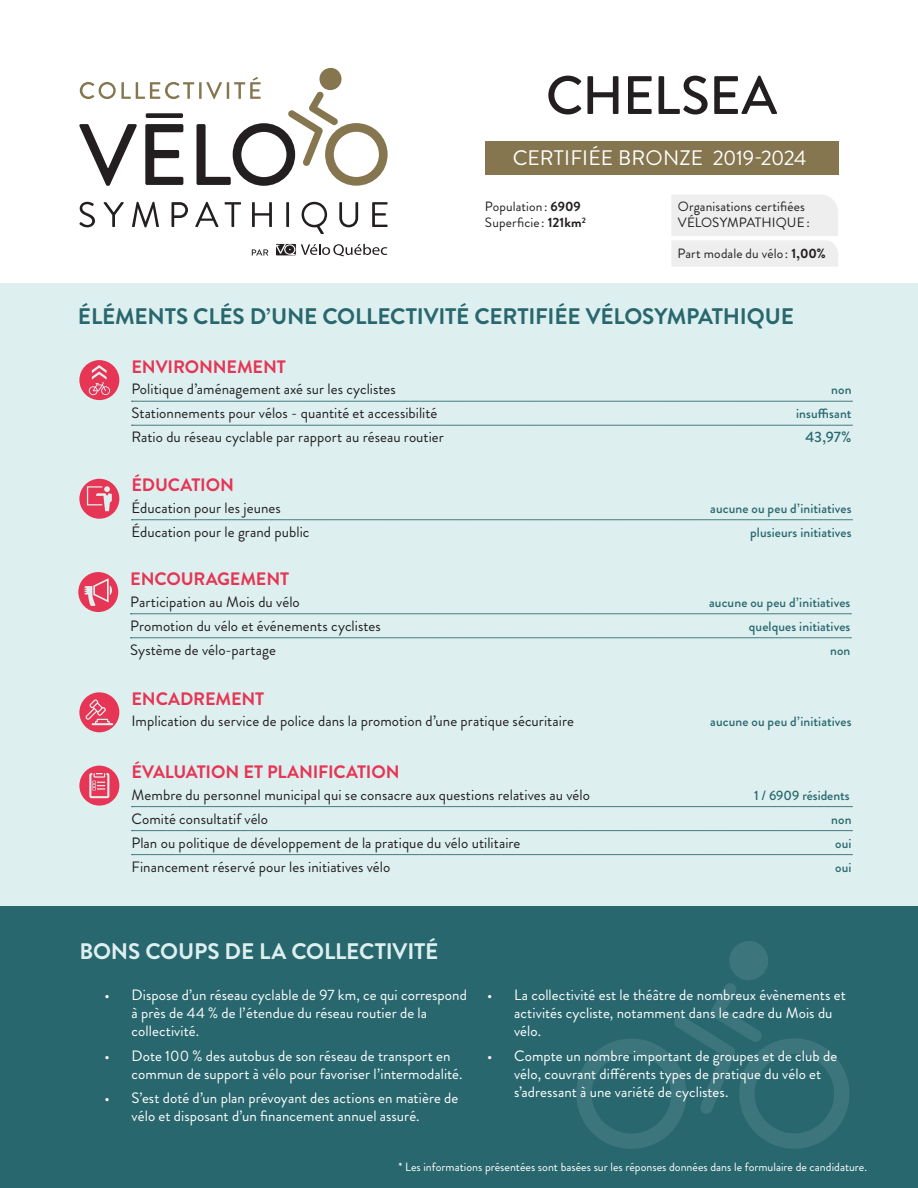
<style>
.page{position:relative;width:918px;height:1188px;background:#fff}
.page>*{position:absolute;margin:0;border:0;box-sizing:border-box;transform-origin:0 0}
.t1{font:500 54px "Brandon Grotesque";letter-spacing:-.015em;color:#231f20}
.t2{font:700 22.5px "Brandon Grotesque";letter-spacing:-.01em;color:#29676f}
.t3{font:700 22.5px "Brandon Grotesque";letter-spacing:-.005em;color:#ddf0ef}
.t4{font:21px "Brandon Grotesque";color:#fff}
.t5{font:700 18px "Brandon Grotesque";letter-spacing:-.005em;color:#e63555}
.t6{font:15px "Brandon Grotesque";letter-spacing:.005em;color:#231f20}
.t7{font:15px/18px "Brandon Grotesque";letter-spacing:.005em;color:#fff}
.t8{font:500 15px "Brandon Grotesque";color:#29676f}
.t9{font:500 13.5px "Brandon Grotesque";letter-spacing:.005em;color:#29676f}
.t10{font:13.5px/16.2px "Brandon Grotesque";letter-spacing:.01em;color:#231f20}
.t11{font:12px "Brandon Grotesque";color:#fff}
.s1{font-weight:700}
</style>
<div class="page">
<div style="left:0;top:905px;width:918px;height:283px;background:#29676f"></div>
<div style="left:671px;top:195px;width:167px;height:72px;background:#eeeeef"></div>
<div style="left:485px;top:141px;width:354px;height:34px;background:#85764f"></div>
<svg style="left:576px;top:941px;width:273px;height:208px"></svg>
<div style="left:0;top:283px;width:918px;height:622px;background:#ddf0ef"></div>
<div style="left:79px;top:360px;width:40px;height:40px;background:#e63555;border-radius:50%"></div>
<svg style="left:89px;top:365px;width:21px;height:30px"></svg>
<svg style="left:132px;top:401px;width:720px;height:1px"></svg>
<svg style="left:132px;top:425px;width:720px;height:1px"></svg>
<div style="left:79px;top:766px;width:40px;height:40px;background:#e63555;border-radius:50%"></div>
<svg style="left:89px;top:773px;width:20px;height:25px"></svg>
<svg style="left:132px;top:806px;width:720px;height:1px"></svg>
<svg style="left:132px;top:830px;width:720px;height:1px"></svg>
<svg style="left:132px;top:854px;width:720px;height:1px"></svg>
<div style="left:79px;top:479px;width:40px;height:40px;background:#e63555;border-radius:50%"></div>
<svg style="left:87px;top:486px;width:25px;height:25px"></svg>
<svg style="left:132px;top:520px;width:720px;height:1px"></svg>
<div style="left:79px;top:692px;width:40px;height:40px;background:#e63555;border-radius:50%"></div>
<svg style="left:85px;top:699px;width:28px;height:26px"></svg>
<div style="left:78px;top:572px;width:40px;height:40px;background:#e63555;border-radius:50%"></div>
<svg style="left:85px;top:578px;width:27px;height:28px"></svg>
<svg style="left:130px;top:614px;width:721px;height:1px"></svg>
<svg style="left:130px;top:638px;width:721px;height:1px"></svg>
<svg style="left:79px;top:202px;width:16px;height:25px"></svg>
<svg style="left:103px;top:202px;width:21px;height:25px"></svg>
<svg style="left:132px;top:202px;width:27px;height:25px"></svg>
<svg style="left:172px;top:202px;width:16px;height:25px"></svg>
<svg style="left:195px;top:202px;width:24px;height:25px"></svg>
<svg style="left:225px;top:202px;width:16px;height:25px"></svg>
<svg style="left:252px;top:202px;width:20px;height:25px"></svg>
<hr style="left:286px;top:202px;width:3px;height:25px;background:#231f20">
<svg style="left:302px;top:202px;width:25px;height:32px"></svg>
<svg style="left:339px;top:202px;width:19px;height:25px"></svg>
<svg style="left:372px;top:202px;width:16px;height:25px"></svg>
<svg style="left:79px;top:68px;width:309px;height:118px"></svg>
<div style="left:146px;top:113px;width:37px;height:5px;background:#231f20;border-radius:2px"></div>
<svg style="left:277px;top:243px;width:110px;height:13px"></svg>
<div style="left:275px;top:243px;width:22px;height:13px;border:1px solid #fff"></div>
<svg style="left:252px;top:249px;width:16px;height:7px"></svg>
<h1 class="t1" style="left:546px;top:58px;width:233px">CHELSEA</h1>
<h3 class="t4" style="left:513px;top:143px;width:295px">CERTIFIÉE BRONZE 2019-2024</h3>
<p class="t10" style="left:485px;top:199px;width:102px">Population : <span class="s1">6909<br></span>Superficie : <span class="s1">121km</span><sup>2</sup></p>
<p class="t10" style="left:678px;top:199px;width:133px">Organisations certifiées<br>VÉLOSYMPATHIQUE:</p>
<p class="t10" style="left:677px;top:245px;width:150px">Part modale du vélo : <span class="s1">1,00%</span></p>
<h2 class="t2" style="left:78px;top:301px;width:718px">ÉLÉMENTS CLÉS D’UNE COLLECTIVITÉ CERTIFIÉE VÉLOSYMPATHIQUE</h2>
<p class="t5" style="left:131px;top:354px;width:156px">ENVIRONNEMENT</p>
<p class="t6" style="left:131px;top:379px;width:266px">Politique d’aménagement axé sur les cyclistes</p>
<p class="t9" style="left:831px;top:380px;width:22px">non</p>
<p class="t6" style="left:131px;top:403px;width:308px">Stationnements pour vélos - quantité et accessibilité</p>
<p class="t9" style="left:796px;top:404px;width:57px">insuffisant</p>
<p class="t6" style="left:131px;top:427px;width:314px">Ratio du réseau cyclable par rapport au réseau routier</p>
<p class="t8" style="left:805px;top:427px;width:48px">43,97%</p>
<p class="t5" style="left:131px;top:473px;width:104px">ÉDUCATION</p>
<p class="t6" style="left:131px;top:497px;width:151px">Éducation pour les jeunes</p>
<p class="t9" style="left:710px;top:499px;width:143px">aucune ou peu d’initiatives</p>
<p class="t6" style="left:131px;top:521px;width:180px">Éducation pour le grand public</p>
<p class="t9" style="left:750px;top:523px;width:103px">plusieurs initiatives</p>
<p class="t5" style="left:130px;top:567px;width:160px">ENCOURAGEMENT</p>
<p class="t6" style="left:130px;top:591px;width:171px">Participation au Mois du vélo</p>
<p class="t9" style="left:709px;top:593px;width:143px">aucune ou peu d’initiatives</p>
<p class="t6" style="left:130px;top:615px;width:252px">Promotion du vélo et événements cyclistes</p>
<p class="t9" style="left:749px;top:617px;width:103px">quelques initiatives</p>
<p class="t6" style="left:130px;top:639px;width:147px">Système de vélo-partage</p>
<p class="t9" style="left:830px;top:641px;width:22px">non</p>
<p class="t5" style="left:131px;top:686px;width:134px">ENCADREMENT</p>
<p class="t6" style="left:131px;top:711px;width:444px">Implication du service de police dans la promotion d’une pratique sécuritaire</p>
<p class="t9" style="left:710px;top:712px;width:143px">aucune ou peu d’initiatives</p>
<p class="t5" style="left:131px;top:759px;width:270px">ÉVALUATION ET PLANIFICATION</p>
<p class="t6" style="left:131px;top:784px;width:460px">Membre du personnel municipal qui se consacre aux questions relatives au vélo</p>
<p class="t9" style="left:754px;top:786px;width:97px">1 / 6909 résidents</p>
<p class="t6" style="left:131px;top:808px;width:138px">Comité consultatif vélo</p>
<p class="t9" style="left:831px;top:810px;width:22px">non</p>
<p class="t6" style="left:131px;top:832px;width:391px">Plan ou politique de développement de la pratique du vélo utilitaire</p>
<p class="t9" style="left:835px;top:834px;width:18px">oui</p>
<p class="t6" style="left:131px;top:856px;width:261px">Financement réservé pour les initiatives vélo</p>
<p class="t9" style="left:835px;top:858px;width:18px">oui</p>
<h2 class="t3" style="left:79px;top:935px;width:360px">BONS COUPS DE LA COLLECTIVITÉ</h2>
<p class="t7" style="left:132px;top:986px;width:337px;text-indent:-27px">• Dispose d’un réseau cyclable de 97 km, ce qui correspond à près de 44 % de l’étendue du réseau routier de la collectivité.</p>
<p class="t7" style="left:132px;top:1047px;width:332px;text-indent:-27px">• Dote 100 % des autobus de son réseau de transport en commun de support à vélo pour favoriser l’intermodalité.</p>
<p class="t7" style="left:132px;top:1089px;width:328px;text-indent:-27px">• S’est doté d’un plan prévoyant des actions en matière de vélo et disposant d’un financement annuel assuré.</p>
<p class="t7" style="left:514px;top:986px;width:333px;text-indent:-27px">• La collectivité est le théâtre de nombreux évènements et activités cycliste, notamment dans le cadre du Mois du vélo.</p>
<p class="t7" style="left:514px;top:1047px;width:325px;text-indent:-27px">• Compte un nombre important de groupes et de club de vélo, couvrant différents types de pratique du vélo et s’adressant à une variété de cyclistes.</p>
<p class="t11" style="left:399px;top:1158px;width:470px">* Les informations présentées sont basées sur les réponses données dans le formulaire de candidature.</p>
</div>
